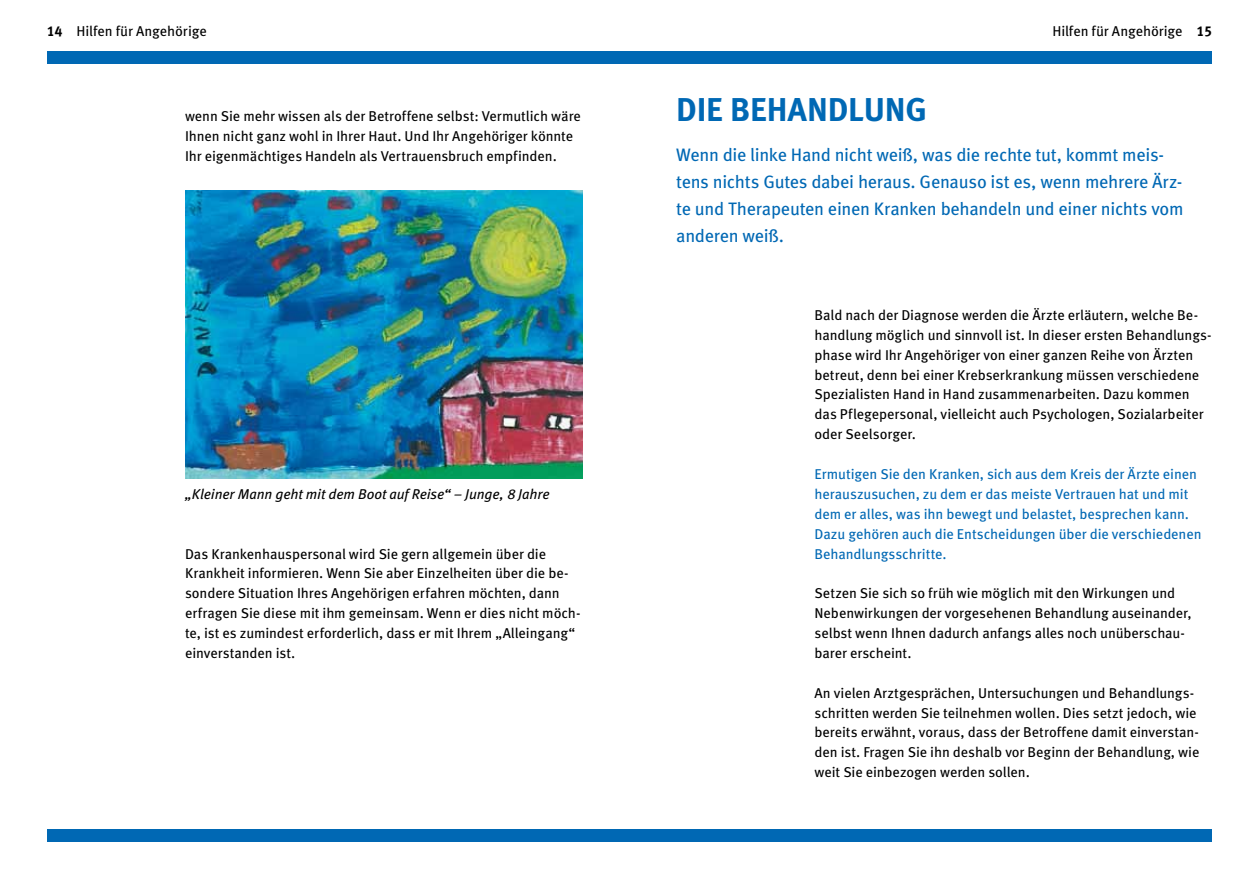
<style>
.page{position:relative;width:1259px;height:893px;background:#fff}
.page>*{position:absolute;margin:0;border:0;box-sizing:border-box;transform-origin:0 0}
.t1{font:700 33px "Meta Pro";letter-spacing:-.01em;color:#0068b4}
.t2{font:18px/27px "Meta Pro";letter-spacing:-.02em;color:#0068b4}
.t3{font:14.25px/20px "Meta Pro";letter-spacing:-.005em;color:#000}
.t4{font:14.25px/20px "Meta Pro";letter-spacing:-.005em;color:#0068b4}
.t5{font:italic 14.25px "Meta Pro";letter-spacing:-.01em;color:#000}
.s1{font-weight:700}
</style>
<div class="page">
<div style="left:47px;top:51px;width:582px;height:13px;background:#0068b4"></div>
<div style="left:47px;top:829px;width:582px;height:13px;background:#0068b4"></div>
<div style="left:629px;top:51px;width:583px;height:13px;background:#0068b4"></div>
<div style="left:629px;top:829px;width:583px;height:13px;background:#0068b4"></div>
<img style="left:185px;top:190px;width:398px;height:289px">
<p class="t3" style="left:47px;top:20px;width:161px"><span class="s1">14</span> Hilfen für Angehörige</p>
<p class="t3" style="left:1052px;top:20px;width:161px">Hilfen für Angehörige <span class="s1">15</span></p>
<p class="t3" style="left:185px;top:105px;width:397px">wenn Sie mehr wissen als der Betroffene selbst: Vermutlich wäre<br>Ihnen nicht ganz wohl in Ihrer Haut. Und Ihr Angehöriger könnte<br>Ihr eigenmächtiges Handeln als Vertrauensbruch empfinden.</p>
<p class="t5" style="left:185px;top:483px;width:366px">„Kleiner Mann geht mit dem Boot auf Reise“ – Junge, 8 Jahre</p>
<p class="t3" style="left:185px;top:543px;width:397px">Das Krankenhauspersonal wird Sie gern allgemein über die Krankheit informieren. Wenn Sie aber Einzelheiten über die be&shy;sondere Situation Ihres Angehörigen erfahren möchten, dann erfragen Sie diese mit ihm gemeinsam. Wenn er dies nicht möch&shy;te, ist es zumindest erforderlich, dass er mit Ihrem „Alleingang“ einverstanden ist.</p>
<h1 class="t1" style="left:676px;top:84px;width:252px">DIE BEHANDLUNG</h1>
<p class="t2" style="left:676px;top:140px;width:509px">Wenn die linke Hand nicht weiß, was die rechte tut, kommt meis&shy;tens nichts Gutes dabei heraus. Genauso ist es, wenn mehrere Ärz&shy;te und Therapeuten einen Kranken behandeln und einer nichts vom anderen weiß.</p>
<p class="t3" style="left:814px;top:304px;width:398px">Bald nach der Diagnose werden die Ärzte erläutern, welche Be&shy;handlung möglich und sinnvoll ist. In dieser ersten Behandlungs&shy;phase wird Ihr Angehöriger von einer ganzen Reihe von Ärzten betreut, denn bei einer Krebserkrankung müssen verschiedene Spezialisten Hand in Hand zusammenarbeiten. Dazu kommen das Pflegepersonal, vielleicht auch Psychologen, Sozialarbeiter oder Seelsorger.</p>
<p class="t4" style="left:814px;top:463px;width:388px">Ermutigen Sie den Kranken, sich aus dem Kreis der Ärzte einen herauszusuchen, zu dem er das meiste Vertrauen hat und mit dem er alles, was ihn bewegt und belastet, besprechen kann.<br>Dazu gehören auch die Entscheidungen über die verschiedenen Behandlungsschritte.</p>
<p class="t3" style="left:814px;top:582px;width:379px">Setzen Sie sich so früh wie möglich mit den Wirkungen und Nebenwirkungen der vorgesehenen Behandlung auseinander, selbst wenn Ihnen dadurch anfangs alles noch unüberschau&shy;barer erscheint.</p>
<p class="t3" style="left:814px;top:682px;width:386px">An vielen Arztgesprächen, Untersuchungen und Behandlungs&shy;schritten werden Sie teilnehmen wollen. Dies setzt jedoch, wie bereits erwähnt, voraus, dass der Betroffene damit einverstan&shy;den ist. Fragen Sie ihn deshalb vor Beginn der Behandlung, wie weit Sie einbezogen werden sollen.</p>
</div>
